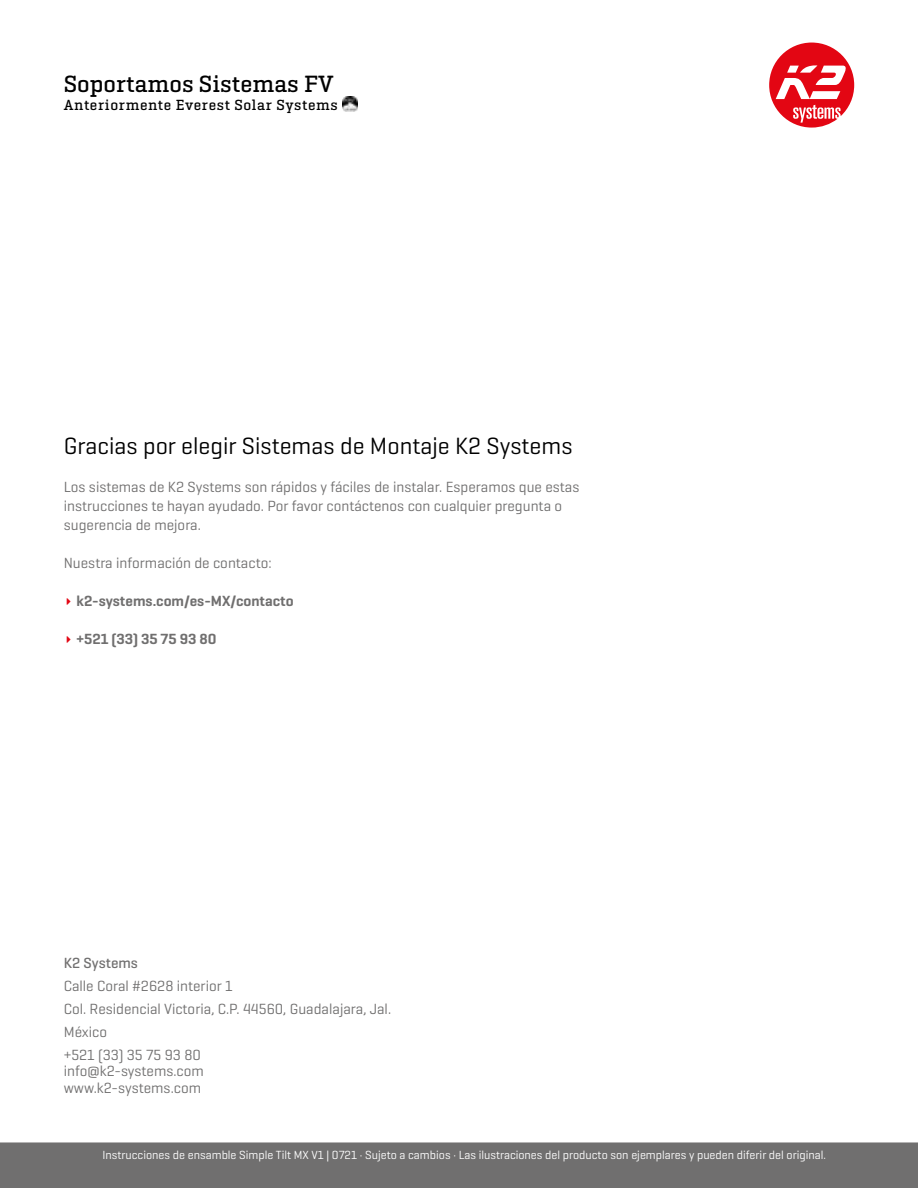
<style>
.page{position:relative;width:918px;height:1188px;background:#fff}
.page>*{position:absolute;margin:0;border:0;box-sizing:border-box;transform-origin:0 0}
.t1{font:24px "K2 Geogrotesque";color:#000}
.t2{font:500 24px "K2 Geogrotesque Slab";color:#000}
.t3{font:15px/23px "K2 Geogrotesque";color:#706f6f}
.t4{font:600 15px "K2 Geogrotesque";color:#706f6f}
.t5{font:500 15px "K2 Geogrotesque Slab";letter-spacing:.04em;color:#000}
.t6{font:500 15px "K2 Geogrotesque";color:#706f6f}
.t7{font:12px "K2 Geogrotesque";color:#fff}
</style>
<div class="page">
<div style="left:0;top:1142px;width:918px;height:46px;background:#706f6f"></div>
<svg style="left:769px;top:43px;width:85px;height:85px"></svg>
<img style="left:342px;top:96px;width:15px;height:15px">
<h1 class="t2" style="left:64px;top:69px;width:271px">Soportamos Sistemas FV</h1>
<p class="t5" style="left:64px;top:96px;width:276px">Anteriormente Everest Solar Systems</p>
<h1 class="t1" style="left:64px;top:431px;width:510px">Gracias por elegir Sistemas de Montaje K2 Systems</h1>
<p class="t3" style="left:64px;top:477px;width:517px;line-height:19px">Los sistemas de K2 Systems son rápidos y fáciles de instalar. Esperamos que estas instrucciones te hayan ayudado. Por favor contáctenos con cualquier pregunta o sugerencia de mejora.</p>
<p class="t3" style="left:64px;top:551px;width:209px">Nuestra información de contacto:</p>
<p class="t4" style="left:77px;top:592px;width:219px">k2-systems.com/es-MX/contacto</p>
<p class="t4" style="left:77px;top:630px;width:141px">+521 (33) 35 75 93 80</p>
<p class="t6" style="left:64px;top:954px;width:76px">K2 Systems</p>
<p class="t3" style="left:64px;top:974px;width:329px">Calle Coral #2628 interior 1<br>Col. Residencial Victoria, C.P. 44560, Guadalajara, Jal.<br>México<br>+521 (33) 35 75 93 80</p>
<p class="t3" style="left:64px;top:1063px;width:142px;line-height:16.5px">info@k2-systems.com www.k2-systems.com</p>
<p class="t7" style="left:102px;top:1147px;width:725px">Instrucciones de ensamble Simple Tilt MX V1 | 0721 · Sujeto a cambios · Las ilustraciones del producto son ejemplares y pueden diferir del original.</p>
</div>
